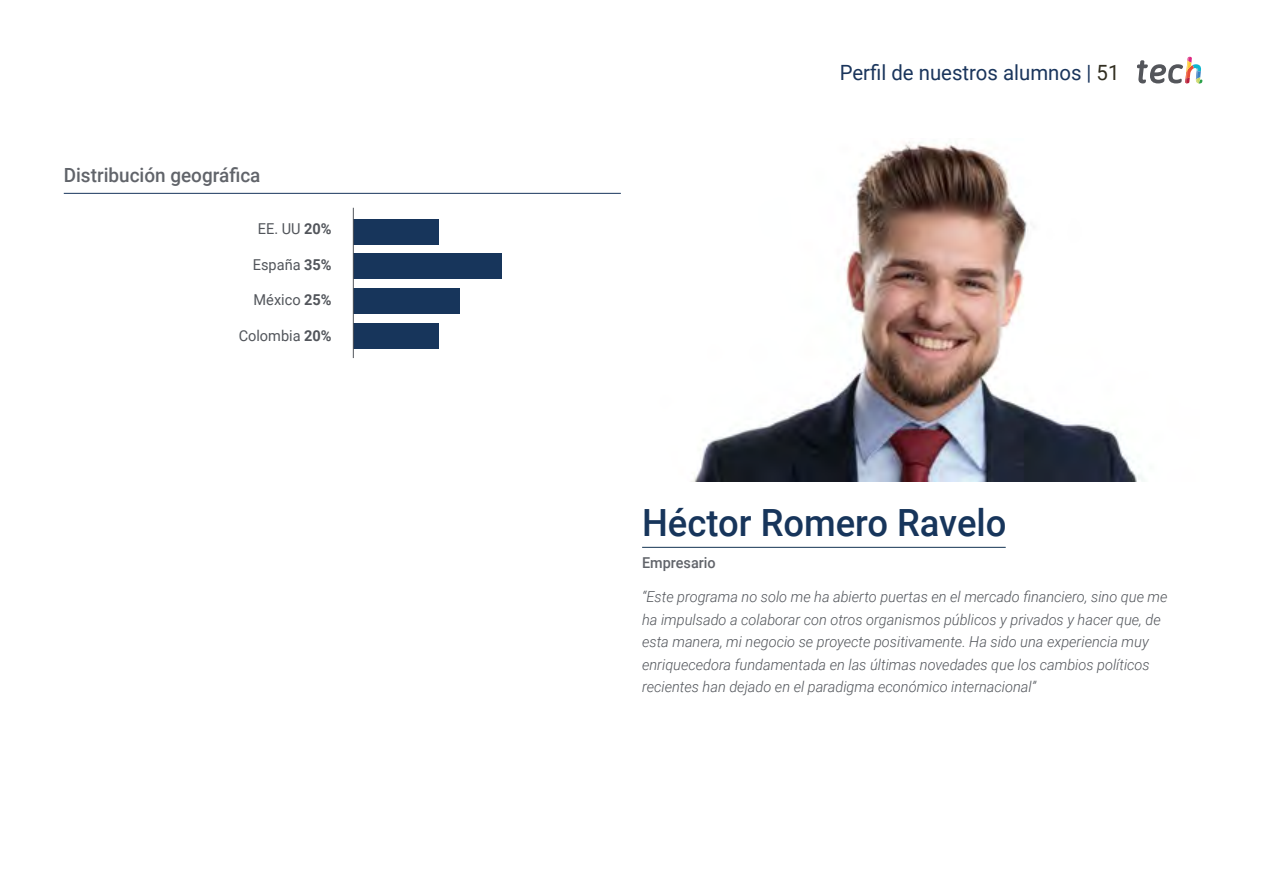
<style>
.page{position:relative;width:1263px;height:893px;background:#fff}
.page>*{position:absolute;margin:0;border:0;box-sizing:border-box;transform-origin:0 0}
.t1{font:500 37.5px "Roboto";color:#17355b}
.t2{font:21px "Roboto";color:#1a355c}
.t3{font:500 19.5px "Roboto";color:#61646a}
.t4{font:italic 300 15px/22.5px "Roboto";color:#52555b}
.t5{font:15px "Roboto";color:#52555b}
.t6{font:500 15px "Roboto";color:#61646a;scale:.96 1}
.s1{font-weight:700}
.s2{color:#312e20}
</style>
<div class="page">
<img style="left:693px;top:142px;width:450px;height:339px">
<svg style="left:1137px;top:57px;width:65px;height:27px"></svg>
<hr style="left:642px;top:547px;width:364px;height:1px;background:#123352">
<hr style="left:64px;top:193px;width:557px;height:1px;background:#17355b">
<div style="left:353px;top:219px;width:85px;height:25px;background:#17355b"></div>
<div style="left:353px;top:254px;width:149px;height:25px;background:#17355b"></div>
<div style="left:353px;top:288px;width:107px;height:26px;background:#17355b"></div>
<div style="left:353px;top:323px;width:85px;height:26px;background:#17355b"></div>
<hr style="left:353px;top:208px;width:1px;height:150px;background:#52555b">
<h3 class="t3" style="left:64px;top:161px;width:198px">Distribución geográfica</h3>
<p class="t5" style="left:258px;top:218px;width:75px">EE. UU <span class="s1">20%</span></p>
<p class="t5" style="left:253px;top:254px;width:80px">España <span class="s1">35%</span></p>
<p class="t5" style="left:254px;top:289px;width:80px">México <span class="s1">25%</span></p>
<p class="t5" style="left:239px;top:325px;width:95px">Colombia <span class="s1">20%</span></p>
<h2 class="t2" style="left:840px;top:57px;width:281px">Perfil de nuestros alumnos | <span class="s2">51</span></h2>
<h1 class="t1" style="left:642px;top:496px;width:366px">Héctor Romero Ravelo</h1>
<p class="t6" style="left:642px;top:552px;width:78px">Empresario</p>
<p class="t4" style="left:642px;top:585px;width:527px">“Este programa no solo me ha abierto puertas en el mercado financiero, sino que me ha impulsado a colaborar con otros organismos públicos y privados y hacer que, de esta manera, mi negocio se proyecte positivamente. Ha sido una experiencia muy enriquecedora fundamentada en las últimas novedades que los cambios políticos recientes han dejado en el paradigma económico internacional”</p>
</div>
